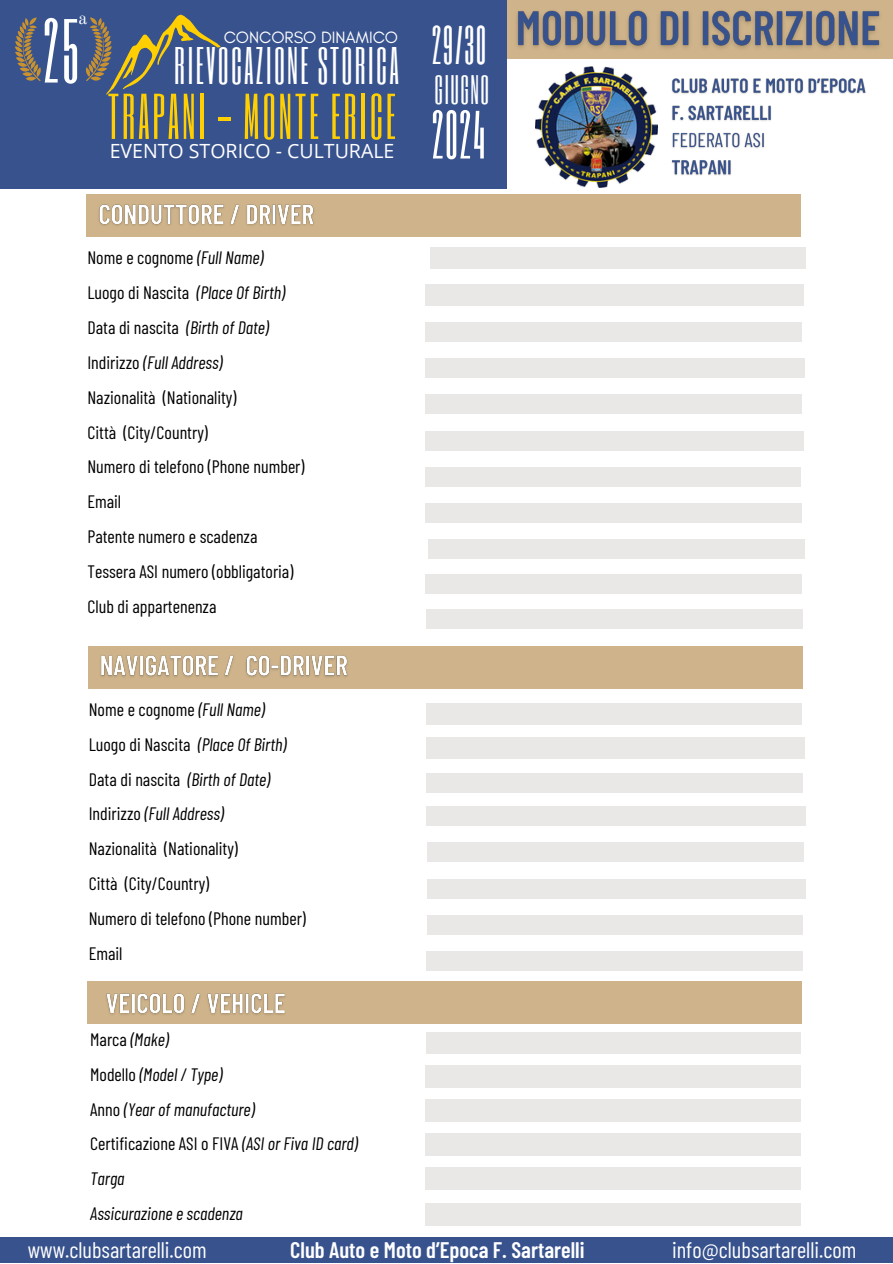
<style>
.page{position:relative;width:893px;height:1264px;background:#fff}
.page>*{position:absolute;margin:0;border:0;box-sizing:border-box;transform-origin:0 0}
.t1{font:75.15px "Six Caps";color:#fff}
.t2{font:56.4px "Six Caps";color:#fff}
.t3{font:53.55px "Six Caps";letter-spacing:.05em;color:#ffcf01}
.t4{font:45px "Six Caps";color:#fff}
.t5{font:43.8px "Six Caps";letter-spacing:.05em;color:#fff}
.t6{font:34.2px "Six Caps";letter-spacing:.04em;color:#fff}
.t7{font:22.5px "Barlow Condensed";color:#fff}
.t8{font:600 22.5px "Barlow Condensed";color:#fff}
.t9{font:19.5px "Open Sans";color:#fff}
.t10{font:18px "Barlow Condensed";color:#000}
.t11{font:italic 18px "Barlow Condensed";color:#000}
.t12{font:18px "Old Standard";color:#fff}
.t13{font:16.8px "Glacial Indifference";color:#fff}
.s1{font-style:italic}
.s2{font-style:normal}
</style>
<div class="page">
<div style="left:432px;top:0;width:460px;height:58px;background:#cfb48b"></div>
<div style="left:0;top:0;width:506px;height:189px;background:#37528d"></div>
<div style="left:0;top:1236px;width:892px;height:26px;background:#37528d"></div>
<div style="left:87px;top:194px;width:713px;height:43px;background:#cfb48b"></div>
<div style="left:429px;top:247px;width:376px;height:21px;background:#eae7e7"></div>
<div style="left:425px;top:285px;width:378px;height:21px;background:#eae7e7"></div>
<div style="left:425px;top:322px;width:376px;height:19px;background:#eae7e7"></div>
<div style="left:425px;top:358px;width:379px;height:19px;background:#eae7e7"></div>
<div style="left:425px;top:431px;width:379px;height:19px;background:#eae7e7"></div>
<div style="left:425px;top:503px;width:376px;height:19px;background:#eae7e7"></div>
<div style="left:425px;top:467px;width:375px;height:19px;background:#eae7e7"></div>
<img style="left:99px;top:204px;width:215px;height:22px">
<svg style="left:15px;top:17px;width:26px;height:64px"></svg>
<svg style="left:86px;top:15px;width:134px;height:80px"></svg>
<img style="left:535px;top:66px;width:122px;height:122px">
<img style="left:516px;top:10px;width:364px;height:39px">
<img style="left:671px;top:78px;width:195px;height:98px">
<div style="left:425px;top:395px;width:377px;height:19px;background:#eae7e7"></div>
<div style="left:428px;top:539px;width:376px;height:20px;background:#eae7e7"></div>
<div style="left:426px;top:574px;width:375px;height:20px;background:#eae7e7"></div>
<div style="left:426px;top:609px;width:376px;height:19px;background:#eae7e7"></div>
<div style="left:88px;top:645px;width:714px;height:43px;background:#cfb48b"></div>
<div style="left:426px;top:703px;width:376px;height:21px;background:#eae7e7"></div>
<div style="left:426px;top:737px;width:378px;height:22px;background:#eae7e7"></div>
<div style="left:426px;top:772px;width:376px;height:20px;background:#eae7e7"></div>
<div style="left:426px;top:806px;width:379px;height:20px;background:#eae7e7"></div>
<div style="left:427px;top:879px;width:378px;height:19px;background:#eae7e7"></div>
<div style="left:427px;top:951px;width:375px;height:19px;background:#eae7e7"></div>
<div style="left:427px;top:915px;width:375px;height:19px;background:#eae7e7"></div>
<img style="left:100px;top:655px;width:248px;height:23px">
<div style="left:427px;top:842px;width:376px;height:20px;background:#eae7e7"></div>
<div style="left:87px;top:981px;width:714px;height:43px;background:#cfb48b"></div>
<img style="left:106px;top:993px;width:179px;height:22px">
<div style="left:426px;top:1031px;width:374px;height:22px;background:#eae7e7"></div>
<div style="left:425px;top:1064px;width:375px;height:23px;background:#eae7e7"></div>
<div style="left:425px;top:1098px;width:375px;height:23px;background:#eae7e7"></div>
<div style="left:425px;top:1133px;width:375px;height:22px;background:#eae7e7"></div>
<div style="left:425px;top:1167px;width:375px;height:23px;background:#eae7e7"></div>
<div style="left:425px;top:1202px;width:375px;height:23px;background:#eae7e7"></div>
<p class="t1" style="left:44px;top:0;width:36px">25</p>
<p class="t12" style="left:78px;top:7px;width:11px">a</p>
<p class="t13" style="left:224px;top:27px;width:176px">CONCORSO DINAMICO</p>
<p class="t5" style="left:174px;top:35px;width:226px">RIEVOCAZIONE STORICA</p>
<p class="t3" style="left:107px;top:80px;width:290px">TRAPANI - MONTE ERICE</p>
<p class="t9" style="left:110px;top:137px;width:286px">EVENTO STORICO - CULTURALE</p>
<p class="t4" style="left:432px;top:14px;width:55px">29/30</p>
<p class="t6" style="left:434px;top:66px;width:56px">GIUGNO</p>
<p class="t2" style="left:432px;top:96px;width:55px">2024</p>
<p class="t10" style="left:87px;top:246px;width:177px">Nome e cognome <span class="s1">(Full Name)</span></p>
<p class="t10" style="left:87px;top:281px;width:199px">Luogo di Nascita <span class="s1">(Place Of Birth)</span></p>
<p class="t10" style="left:87px;top:316px;width:183px">Data di nascita <span class="s1">(Birth of Date)</span></p>
<p class="t11" style="left:87px;top:351px;width:136px"><span class="s2">Indirizzo</span> (Full Address)</p>
<p class="t10" style="left:87px;top:386px;width:151px">Nazionalità (Nationality)</p>
<p class="t10" style="left:87px;top:420px;width:122px">Città (City/Country)</p>
<p class="t10" style="left:87px;top:455px;width:218px">Numero di telefono (Phone number)</p>
<p class="t10" style="left:87px;top:490px;width:35px">Email</p>
<p class="t10" style="left:87px;top:525px;width:171px">Patente numero e scadenza</p>
<p class="t10" style="left:87px;top:560px;width:207px">Tessera ASI numero (obbligatoria)</p>
<p class="t10" style="left:87px;top:595px;width:131px">Club di appartenenza</p>
<p class="t10" style="left:89px;top:698px;width:177px">Nome e cognome <span class="s1">(Full Name)</span></p>
<p class="t10" style="left:89px;top:732px;width:199px">Luogo di Nascita <span class="s1">(Place Of Birth)</span></p>
<p class="t10" style="left:89px;top:767px;width:183px">Data di nascita <span class="s1">(Birth of Date)</span></p>
<p class="t11" style="left:89px;top:802px;width:136px"><span class="s2">Indirizzo</span> (Full Address)</p>
<p class="t10" style="left:89px;top:837px;width:151px">Nazionalità (Nationality)</p>
<p class="t10" style="left:89px;top:872px;width:122px">Città (City/Country)</p>
<p class="t10" style="left:89px;top:907px;width:218px">Numero di telefono (Phone number)</p>
<p class="t10" style="left:89px;top:941px;width:35px">Email</p>
<p class="t11" style="left:90px;top:1027px;width:80px"><span class="s2">Marca</span> (Make)</p>
<p class="t11" style="left:90px;top:1062px;width:133px"><span class="s2">Modello</span> (Model / Type)</p>
<p class="t11" style="left:90px;top:1097px;width:166px"><span class="s2">Anno</span> (Year of manufacture)</p>
<p class="t10" style="left:90px;top:1132px;width:269px">Certificazione ASI o FIVA <span class="s1">(ASI or Fiva ID card)</span></p>
<p class="t11" style="left:90px;top:1167px;width:36px">Targa</p>
<p class="t11" style="left:90px;top:1202px;width:154px">Assicurazione e scadenza</p>
<p class="t7" style="left:28px;top:1235px;width:180px">www.clubsartarelli.com</p>
<p class="t7" style="left:672px;top:1235px;width:186px">info@clubsartarelli.com</p>
<p class="t8" style="left:290px;top:1235px;width:296px">Club Auto e Moto d’Epoca F. Sartarelli</p>
</div>
